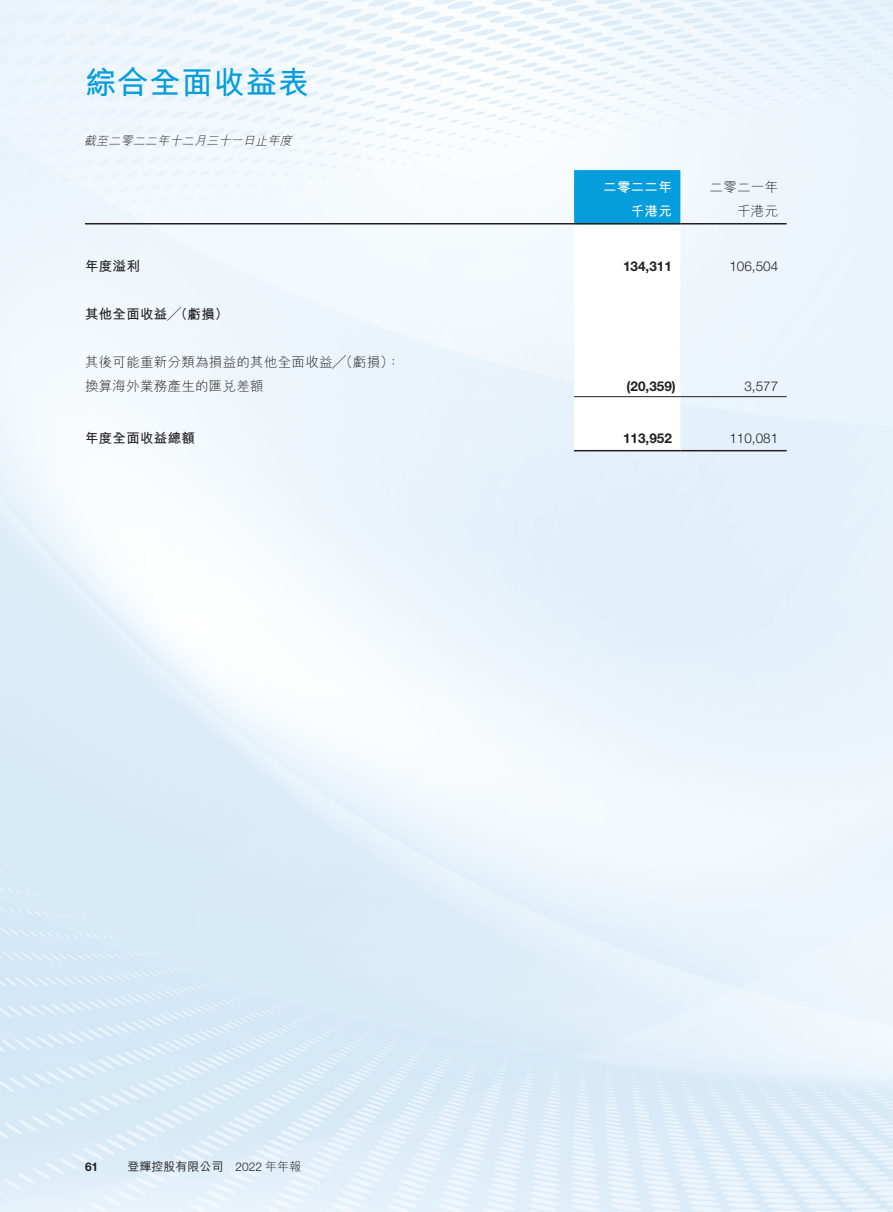
<style>
.page{position:relative;width:893px;height:1212px;background:#fff}
.page>*{position:absolute;margin:0;border:0;box-sizing:border-box;transform-origin:0 0}
.t1{font:700 31.5px "M Hei HK";letter-spacing:.02em;color:#069ddc}
._50_Table_txt{font:300 13.5px "M Hei HK";letter-spacing:.02em;color:#231f20}
._50_Table_txt-2{font:700 13.5px "M Hei HK";letter-spacing:.02em;color:#231f20}
._50_Table_txt-3{font:700 13.5px "Helvetica Neue LT Std";color:#231f20}
._50_Table_txt-4{font:300 13.5px "Helvetica Neue LT Std";color:#231f20}
._50_Table_txt-5{font:700 13.5px "M Hei HK";letter-spacing:.02em;color:#fff}
.t2{font:italic 300 12px "M Hei HK";color:#231f20}
.t3{font:500 12px "M Hei HK";color:#231f20}
.t4{font:300 12px "Helvetica Neue LT Std";color:#231f20}
.t5{font:700 12px "Helvetica Neue LT Std";color:#231f20}
.s1{font-family:"M Hei HK"}
</style>
<div class="page">
<img style="left:0;top:0;width:893px;height:1212px">
<svg style="left:574px;top:170px;width:106px;height:280px"></svg>
<hr style="left:85px;top:223px;width:489px;height:1px;background:#231f20">
<hr style="left:574px;top:223px;width:106px;height:1px;background:#231f20">
<hr style="left:680px;top:223px;width:107px;height:1px;background:#231f20">
<hr style="left:574px;top:396px;width:106px;height:1px;background:#231f20">
<hr style="left:680px;top:396px;width:107px;height:1px;background:#231f20">
<hr style="left:574px;top:450px;width:106px;height:1px;background:#231f20">
<hr style="left:680px;top:450px;width:107px;height:1px;background:#231f20">
<p class="t1" style="left:85px;top:60px;width:226px">綜合全面收益表</p>
<p class="t2" style="left:84px;top:134px;width:212px">截至二零二二年十二月三十一日止年度</p>
<p class="_50_Table_txt-2" style="left:85px;top:256px;width:56px">年度溢利</p>
<p class="_50_Table_txt-2" style="left:85px;top:304px;width:145px">其他全面收益╱（虧損(</p>
<p class="_50_Table_txt" style="left:85px;top:355px;width:317px">其後可能重新分類為損益的其他全面收益╱（虧損：(</p>
<p class="_50_Table_txt" style="left:85px;top:379px;width:180px">換算海外業務產生的匯兌差額</p>
<p class="_50_Table_txt-2" style="left:85px;top:428px;width:111px">年度全面收益總額</p>
<p class="_50_Table_txt-5" style="left:603px;top:178px;width:70px">二零二二年</p>
<p class="_50_Table_txt" style="left:710px;top:180px;width:70px">二零二一年</p>
<p class="_50_Table_txt-5" style="left:631px;top:202px;width:43px">千港元</p>
<p class="_50_Table_txt" style="left:737px;top:204px;width:43px">千港元</p>
<p class="_50_Table_txt-3" style="left:623px;top:258px;width:50px">134,311</p>
<p class="_50_Table_txt-4" style="left:729px;top:258px;width:50px">106,504</p>
<p class="_50_Table_txt-3" style="left:627px;top:378px;width:51px">)20,359(</p>
<p class="_50_Table_txt-3" style="left:623px;top:430px;width:50px">113,952</p>
<p class="_50_Table_txt-4" style="left:744px;top:378px;width:35px">3,577</p>
<p class="_50_Table_txt-4" style="left:729px;top:430px;width:50px">110,081</p>
<p class="t5" style="left:85px;top:1159px;width:14px">61</p>
<p class="t3" style="left:128px;top:1158px;width:98px">登輝控股有限公司</p>
<p class="t4" style="left:236px;top:1159px;width:67px">2022 <span class="s1">年年報</span></p>
</div>
